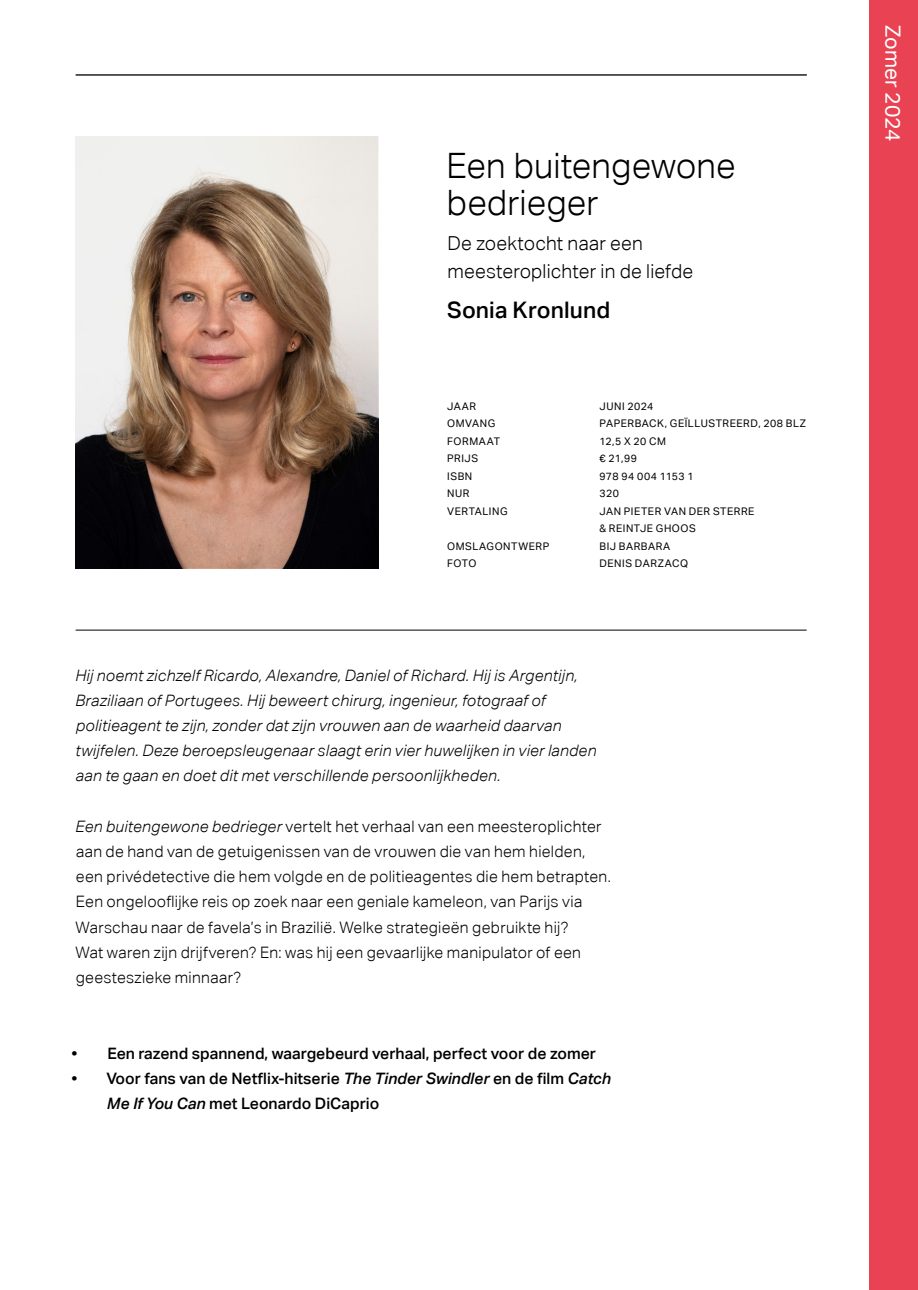
<style>
.page{position:relative;width:918px;height:1290px;background:#fff}
.page>*{position:absolute;margin:0;border:0;box-sizing:border-box;transform-origin:0 0}
.t1{font:300 35px/36.8px "Aktiv Grotesk";color:#000}
.t2{font:500 22.75px "Aktiv Grotesk";letter-spacing:.005em;color:#000}
.t3{font:21px "Aktiv Grotesk";color:#fff}
.t4{font:300 19.25px/28px "Aktiv Grotesk";letter-spacing:.01em;color:#000}
.t5{font:300 15.75px/25.2px "Aktiv Grotesk";letter-spacing:.02em;color:#000}
.t6{font:italic 300 15.75px/25.2px "Aktiv Grotesk";letter-spacing:.015em;color:#000}
.t7{font:500 15.75px/25.2px "Aktiv Grotesk";color:#000}
.t8{font:10.5px/17.5px "Aktiv Grotesk";letter-spacing:.055em;color:#000}
.t9{font:10.5px "Aktiv Grotesk";letter-spacing:.035em;color:#000}
.s1{font-style:italic}
</style>
<div class="page">
<div style="left:869px;top:0;width:49px;height:1290px;background:#e94252"></div>
<hr style="left:76px;top:74px;width:731px;height:2px;background:#000">
<hr style="left:76px;top:630px;width:730px;height:1px;background:#000">
<svg style="left:76px;top:136px;width:302px;height:432px"></svg>
<h1 class="t1" style="left:446px;top:147px;width:291px">Een buitengewone bedrieger</h1>
<p class="t4" style="left:447px;top:229px;width:247px">De zoektocht naar een meesteroplichter in de liefde</p>
<h2 class="t2" style="left:447px;top:296px;width:164px">Sonia Kronlund</h2>
<p class="t8" style="left:447px;top:397px;width:30px">JAAR</p>
<p class="t8" style="left:599px;top:397px;width:55px">JUNI 2024</p>
<p class="t8" style="left:447px;top:414px;width:50px">OMVANG</p>
<p class="t8" style="left:599px;top:414px;width:208px">PAPERBACK, GEÏLLUSTREERD, 208 BLZ</p>
<p class="t8" style="left:447px;top:432px;width:54px">FORMAAT</p>
<p class="t8" style="left:599px;top:432px;width:68px">12,5 X 20 CM</p>
<p class="t8" style="left:447px;top:449px;width:32px">PRIJS</p>
<p class="t8" style="left:599px;top:449px;width:39px">€ 21,99</p>
<p class="t8" style="left:447px;top:467px;width:27px">ISBN</p>
<p class="t9" style="left:599px;top:470px;width:96px">978 94 004 1153 1</p>
<p class="t8" style="left:447px;top:484px;width:24px">NUR</p>
<p class="t8" style="left:599px;top:484px;width:21px">320</p>
<p class="t8" style="left:447px;top:502px;width:62px">VERTALING</p>
<p class="t8" style="left:599px;top:502px;width:157px">JAN PIETER VAN DER STERRE &amp; REINTJE GHOOS</p>
<p class="t8" style="left:447px;top:537px;width:104px">OMSLAGONTWERP</p>
<p class="t8" style="left:599px;top:537px;width:72px">BIJ BARBARA</p>
<p class="t8" style="left:447px;top:554px;width:31px">FOTO</p>
<p class="t8" style="left:599px;top:554px;width:90px">DENIS DARZACQ</p>
<p class="t6" style="left:75px;top:662px;width:522px">Hij noemt zichzelf Ricardo, Alexandre, Daniel of Richard. Hij is Argentijn, Braziliaan of Portugees. Hij beweert chirurg, ingenieur, fotograaf of politieagent te zijn, zonder dat zijn vrouwen aan de waarheid daarvan twijfelen. Deze beroepsleugenaar slaagt erin vier huwelijken in vier landen aan te gaan en doet dit met verschillende persoonlijkheden.</p>
<p class="t5" style="left:75px;top:813px;width:537px"><span class="s1">Een buitengewone bedrieger</span> vertelt het verhaal van een meesteroplichter aan de hand van de getuigenissen van de vrouwen die van hem hielden, een privédetective die hem volgde en de politieagentes die hem betrapten.<br>Een ongelooflijke reis op zoek naar een geniale kameleon, van Parijs via Warschau naar de favela’s in Brazilië. Welke strategieën gebruikte hij?<br>Wat waren zijn drijfveren? En: was hij een gevaarlijke manipulator of een geesteszieke minnaar?</p>
<p class="t7" style="left:71px;top:1040px;width:526px">• Een razend spannend, waargebeurd verhaal, perfect voor de zomer</p>
<p class="t7" style="left:107px;top:1065px;width:505px;text-indent:-35px">• Voor fans van de Netflix-hitserie <span class="s1">The Tinder Swindler</span> en de film <span class="s1">Catch<br>Me If You Can</span> met Leonardo DiCaprio</p>
<h3 class="t3" style="left:905px;top:25px;width:118px;rotate:90deg">Zomer 2024</h3>
</div>
